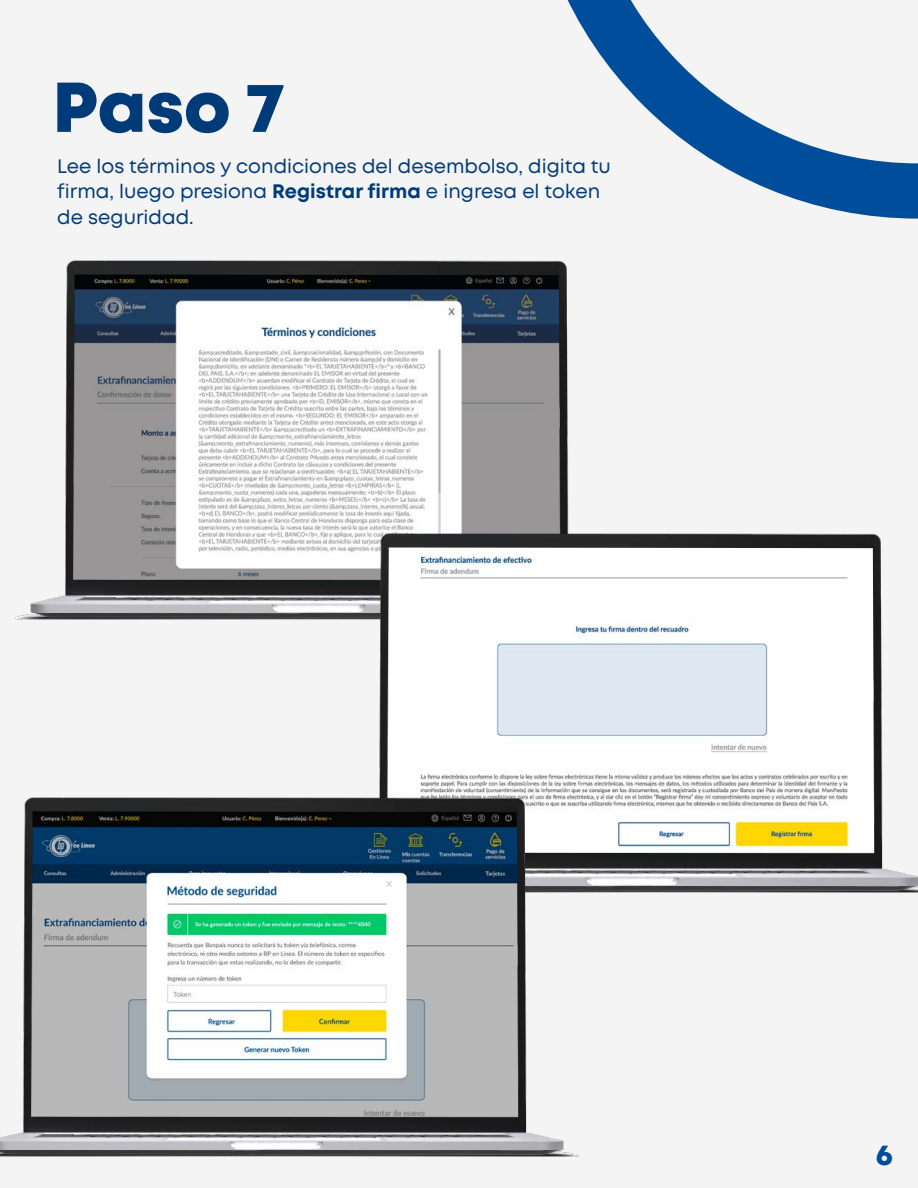
<style>
.page{position:relative;width:918px;height:1188px;background:#f4f4f4}
.page>*{position:absolute;margin:0;border:0;box-sizing:border-box;transform-origin:0 0}
.t1{font:800 70.35px "Mont";color:#003b79}
.t2{font:800 29.1px "Mont";color:#004e9b}
.t3{font:19.5px/25.5px "Mont";color:#003b79}
.s1{font-weight:700}
</style>
<div class="page">
<svg style="left:567px;top:0;width:351px;height:219px"></svg>
<img style="left:15px;top:260px;width:554px;height:360px">
<img style="left:318px;top:525px;width:600px;height:368px">
<img style="left:0;top:789px;width:590px;height:368px">
<h1 class="t1" style="left:53px;top:61px;width:233px">Paso 7</h1>
<p class="t3" style="left:57px;top:153px;width:555px">Lee los términos y condiciones del desembolso, digita tu firma, luego presiona <span class="s1">Registrar firma</span> e ingresa el token de seguridad.</p>
<h2 class="t2" style="left:876px;top:1136px;width:18px">6</h2>
</div>
